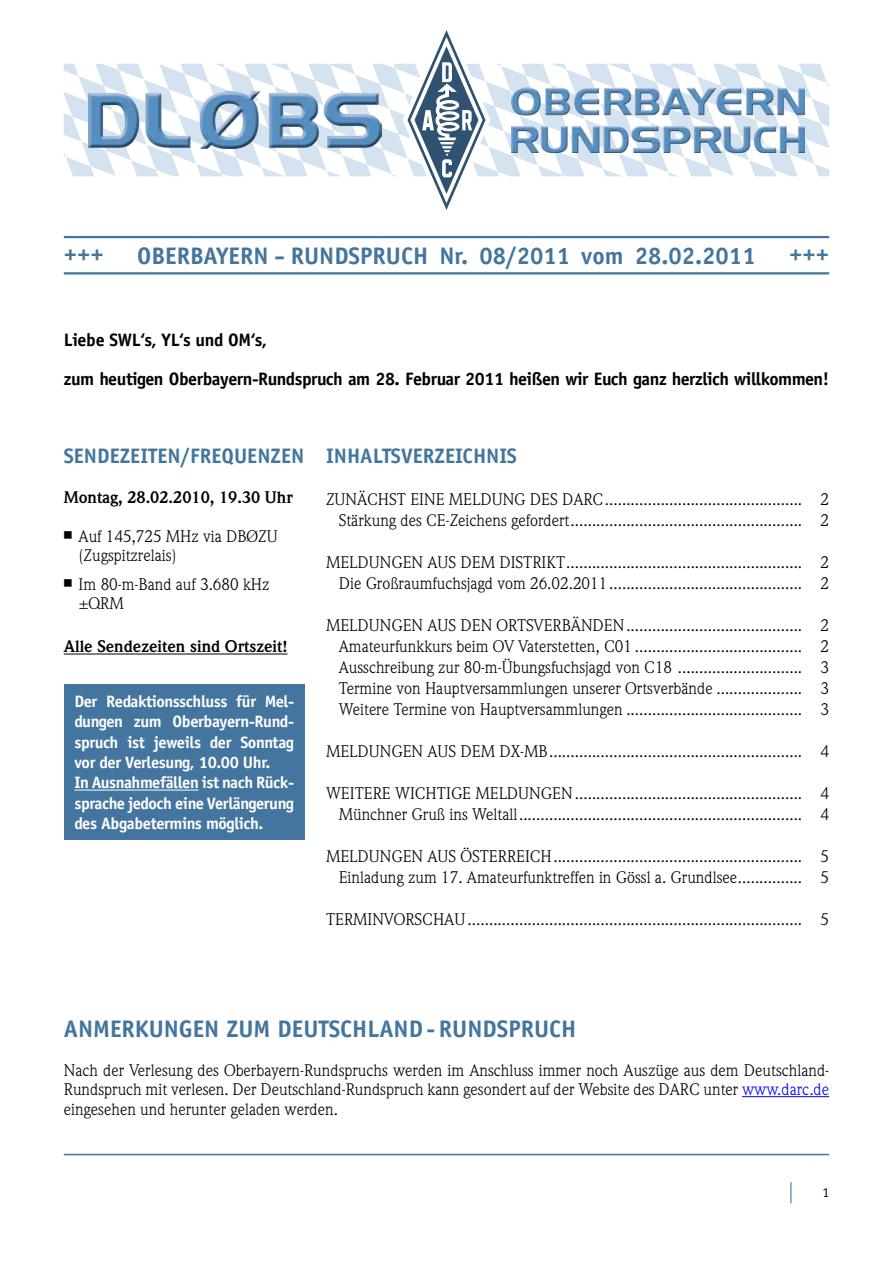
<style>
.page{position:relative;width:893px;height:1263px;background:#fff}
.page>*{position:absolute;margin:0;border:0;box-sizing:border-box;transform-origin:0 0}
.t1{font:700 24px "Officina Sans LT";color:#44759e}
.t2{font:700 21px "Officina Sans LT";color:#44759e}
.t3{font:700 18px/39px "Officina Sans LT";letter-spacing:-.025em;color:#000}
.t4{font:16.5px/21px "Weidemann LT";color:#000;text-align:right}
.t5{font:700 16.5px/20.4px "Officina Sans LT";letter-spacing:-.025em;color:#fff}
.t6{font:700 16.5px "Weidemann LT";color:#000}
.s1{font-family:"Universal Newswith Comm Pi";font-size:15px}
.s2{color:#00f}
</style>
<div class="page">
<hr style="left:64px;top:1154px;width:765px;height:1px;background:#44759e">
<svg style="left:790px;top:1182px;width:1px;height:21px"></svg>
<svg style="left:64px;top:30px;width:765px;height:180px"></svg>
<img style="left:89px;top:92px;width:292px;height:56px">
<img style="left:512px;top:88px;width:292px;height:64px">
<hr style="left:64px;top:236px;width:765px;height:2px;background:#44759e">
<hr style="left:64px;top:272px;width:765px;height:2px;background:#44759e">
<hr style="left:64px;top:654px;width:224px;height:1px;background:#000">
<hr style="left:742px;top:1096px;width:87px;height:1px;background:#00f">
<div style="left:64px;top:685px;width:241px;height:155px;background:#44759e"></div>
<hr style="left:74px;top:790px;width:124px;height:1px;background:#fff">
<h1 class="t1" style="left:64px;top:238px;width:42px">+++</h1>
<h1 class="t1" style="left:137px;top:241px;width:620px">OBERBAYERN - RUNDSPRUCH Nr. 08/2011 vom 28.02.2011</h1>
<h1 class="t1" style="left:789px;top:238px;width:42px">+++</h1>
<p class="t3" style="left:64px;top:320px;width:767px">Liebe SWL‘s, YL‘s und OM‘s,<br>zum heutigen Oberbayern-Rundspruch am 28. Februar 2011 heißen wir Euch ganz herzlich willkommen!</p>
<p class="t2" style="left:64px;top:443px;width:242px">SENDEZEITEN/FREQUENZEN</p>
<p class="t6" style="left:64px;top:487px;width:230px">Montag, 28.02.2010, 19.30 Uhr</p>
<p class="t4" style="left:79px;top:526px;width:201px;line-height:19.5px;text-align:left;text-indent:-15px"><span class="s1">n</span> Auf 145,725 MHz via DBØZU (Zugspitzrelais)</p>
<p class="t4" style="left:79px;top:574px;width:192px;line-height:19.5px;text-align:left;text-indent:-15px"><span class="s1">n</span> Im 80-m-Band auf 3.680 kHz ±QRM</p>
<p class="t6" style="left:64px;top:637px;width:225px">Alle Sendezeiten sind Ortszeit!</p>
<p class="t5" style="left:74px;top:691px;width:221px">Der Redaktionsschluss für Mel&shy;dungen zum Oberbayern-Rund&shy;spruch ist jeweils der Sonntag vor der Verlesung, 10.00 Uhr.<br>In Ausnahmefällen ist nach Rück&shy;sprache jedoch eine Verlängerung des Abgabetermins möglich.</p>
<p class="t2" style="left:326px;top:443px;width:20px">Inhalts</p>
<p class="t2" style="left:401px;top:443px;width:23px">verzeichnis</p>
<p class="t4" style="left:326px;top:489px;width:505px">ZUNÄCHST EINE MELDUNG DES DARC.............................................. 2<br>Stärkung des CE-Zeichens gefordert...................................................... 2</p>
<p class="t4" style="left:326px;top:552px;width:505px">MELDUNGEN AUS DEM DISTRIKT....................................................... 2<br>Die Großraumfuchsjagd vom 26.02.2011............................................. 2</p>
<p class="t4" style="left:339px;top:615px;width:492px;text-align:justify;text-indent:-13px">MELDUNGEN AUS DEN ORTSVERBÄNDEN......................................... 2<br>Amateurfunkkurs beim OV Vaterstetten, C01 ....................................... 2<br>Ausschreibung zur 80-m-Übungsfuchsjagd von C18 ............................. 3<br>Termine von Hauptversammlungen unserer Ortsverbände .................... 3<br>Weitere Termine von Hauptversammlungen ......................................... 3</p>
<p class="t4" style="left:326px;top:741px;width:505px">MELDUNGEN AUS DEM DX-MB........................................................... 4</p>
<p class="t4" style="left:326px;top:783px;width:505px">WEITERE WICHTIGE MELDUNGEN..................................................... 4<br>Münchner Gruß ins Weltall.................................................................. 4</p>
<p class="t4" style="left:326px;top:846px;width:505px">MELDUNGEN AUS ÖSTERREICH.......................................................... 5<br>Einladung zum 17. Amateurfunktreffen in Gössl a. Grundlsee............... 5</p>
<p class="t4" style="left:326px;top:909px;width:505px">TERMINVORSCHAU.............................................................................. 5</p>
<h1 class="t1" style="left:64px;top:1013px;width:29px">Anmer</h1>
<h1 class="t1" style="left:135px;top:1013px;width:107px">kungen zum</h1>
<h1 class="t1" style="left:278px;top:1013px;width:29px">Deutschland</h1>
<h1 class="t1" style="left:427px;top:1013px;width:41px">-Rundspruch</h1>
<p class="t4" style="left:64px;top:1060px;width:767px;line-height:19.5px;text-align:justify">Nach der Verlesung des Oberbayern-Rundspruchs werden im Anschluss immer noch Auszüge aus dem Deutschland-Rundspruch mit verlesen. Der Deutschland-Rundspruch kann gesondert auf der Website des DARC unter <span class="s2">www.darc.de </span>eingesehen und herunter geladen werden.</p>
</div>
